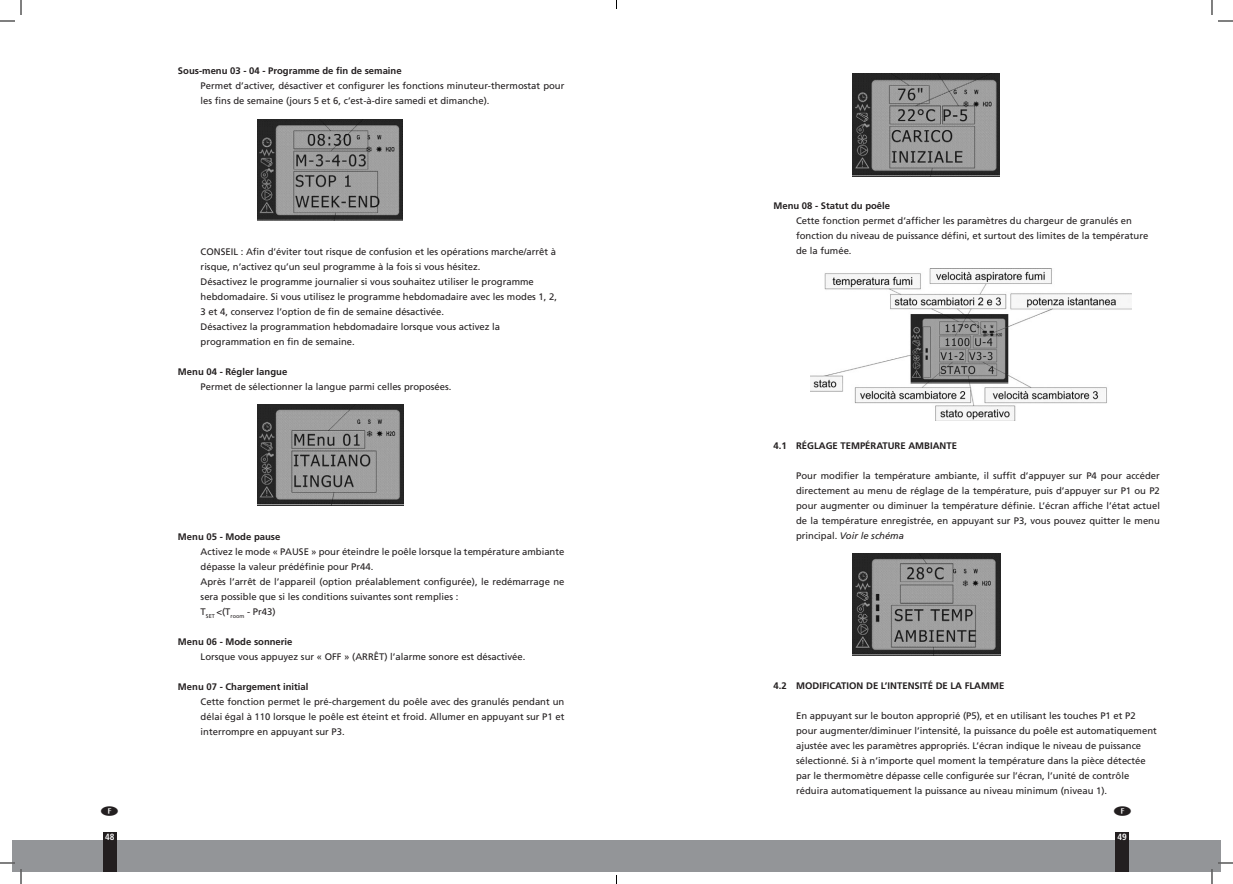
<style>
.page{position:relative;width:1233px;height:884px;background:#fff}
.page>*{position:absolute;margin:0;border:0;box-sizing:border-box;transform-origin:0 0}
.Subkop{font:9.5px/15px "Frutiger LT Std";color:#231f20}
.Subkop-2{font:700 9.5px "Frutiger LT Std";color:#231f20}
.t1{font:700 condensed 9px "Frutiger LT Std";color:#fff}
.s1{font-style:italic}
</style>
<div class="page">
<div style="left:12px;top:840px;width:604px;height:31px;background:#939598"></div>
<div style="left:103px;top:832px;width:13px;height:39px;background:#231f20"></div>
<div style="left:616px;top:840px;width:604px;height:31px;background:#939598"></div>
<div style="left:1115px;top:832px;width:13px;height:39px;background:#231f20"></div>
<img style="left:257px;top:119px;width:145px;height:101px">
<img style="left:257px;top:404px;width:146px;height:102px">
<img style="left:853px;top:74px;width:146px;height:103px">
<img style="left:810px;top:269px;width:322px;height:151px">
<img style="left:853px;top:554px;width:147px;height:101px">
<svg style="left:1218px;top:20px;width:15px;height:2px"></svg>
<svg style="left:1218px;top:862px;width:15px;height:2px"></svg>
<svg style="left:0;top:0;width:22px;height:22px"></svg>
<svg style="left:0;top:862px;width:22px;height:22px"></svg>
<svg style="left:1211px;top:0;width:1px;height:15px"></svg>
<svg style="left:1211px;top:869px;width:1px;height:15px"></svg>
<p class="Subkop-2" style="left:178px;top:66px;width:225px">Sous-menu 03 - 04 - Programme de fin de semaine</p>
<p class="Subkop" style="left:201px;top:79px;width:365px">Permet d’activer, désactiver et configurer les fonctions minuteur-thermostat pour les fins de semaine (jours 5 et 6, c’est-à-dire samedi et dimanche).</p>
<p class="Subkop" style="left:201px;top:244px;width:357px">CONSEIL : Afin d’éviter tout risque de confusion et les opérations marche/arrêt à risque, n’activez qu’un seul programme à la fois si vous hésitez.</p>
<p class="Subkop" style="left:201px;top:274px;width:358px">Désactivez le programme journalier si vous souhaitez utiliser le programme hebdomadaire. Si vous utilisez le programme hebdomadaire avec les modes 1, 2,<br>3 et 4, conservez l’option de fin de semaine désactivée.</p>
<p class="Subkop" style="left:201px;top:319px;width:301px">Désactivez la programmation hebdomadaire lorsque vous activez la programmation en fin de semaine.</p>
<p class="Subkop-2" style="left:178px;top:366px;width:111px">Menu 04 - Régler langue</p>
<p class="Subkop" style="left:201px;top:379px;width:252px">Permet de sélectionner la langue parmi celles proposées.</p>
<p class="Subkop-2" style="left:178px;top:531px;width:104px">Menu 05 - Mode pause</p>
<p class="Subkop" style="left:201px;top:544px;width:365px">Activez le mode « PAUSE » pour éteindre le poêle lorsque la température ambiante dépasse la valeur prédéfinie pour Pr44.</p>
<p class="Subkop" style="left:201px;top:574px;width:365px">Après l’arrêt de l’appareil (option préalablement configurée), le redémarrage ne sera possible que si les conditions suivantes sont remplies :</p>
<p class="Subkop" style="left:201px;top:604px;width:76px">T<sub>SET</sub> &lt;(T<sub>room</sub> - Pr43)</p>
<p class="Subkop-2" style="left:178px;top:636px;width:116px">Menu 06 - Mode sonnerie</p>
<p class="Subkop" style="left:201px;top:649px;width:326px">Lorsque vous appuyez sur « OFF » (ARRÊT) l’alarme sonore est désactivée.</p>
<p class="Subkop-2" style="left:178px;top:681px;width:132px">Menu 07 - Chargement initial</p>
<p class="Subkop" style="left:201px;top:694px;width:365px;text-align:justify">Cette fonction permet le pré-chargement du poêle avec des granulés pendant un délai égal à 110 lorsque le poêle est éteint et froid. Allumer en appuyant sur P1 et interrompre en appuyant sur P3.</p>
<p class="Subkop-2" style="left:773px;top:200px;width:118px">Menu 08 - Statut du poêle</p>
<p class="Subkop" style="left:796px;top:213px;width:354px">Cette fonction permet d’afficher les paramètres du chargeur de granulés en fonction du niveau de puissance défini, et surtout des limites de la température de la fumée.</p>
<p class="Subkop-2" style="left:773px;top:440px;width:185px">4.1 RÉGLAGE TEMPÉRATURE AMBIANTE</p>
<p class="Subkop" style="left:796px;top:468px;width:365px;text-align:justify">Pour modifier la température ambiante, il suffit d’appuyer sur P4 pour accéder directement au menu de réglage de la température, puis d’appuyer sur P1 ou P2 pour augmenter ou diminuer la température définie. L’écran affiche l’état actuel de la température enregistrée, en appuyant sur P3, vous pouvez quitter le menu principal. <span class="s1">Voir le schéma</span></p>
<p class="Subkop-2" style="left:773px;top:680px;width:232px">4.2 MODIFICATION DE L’INTENSITÉ DE LA FLAMME</p>
<p class="Subkop" style="left:796px;top:708px;width:362px">En appuyant sur le bouton approprié (P5), et en utilisant les touches P1 et P2 pour augmenter/diminuer l’intensité, la puissance du poêle est automatiquement ajustée avec les paramètres appropriés. L’écran indique le niveau de puissance sélectionné. Si à n’importe quel moment la température dans la pièce détectée par le thermomètre dépasse celle configurée sur l’écran, l’unité de contrôle réduira automatiquement la puissance au niveau minimum (niveau 1).</p>
<p class="t1" style="left:105px;top:832px;width:11px">48</p>
<p class="t1" style="left:1117px;top:832px;width:11px">49</p>
</div>
